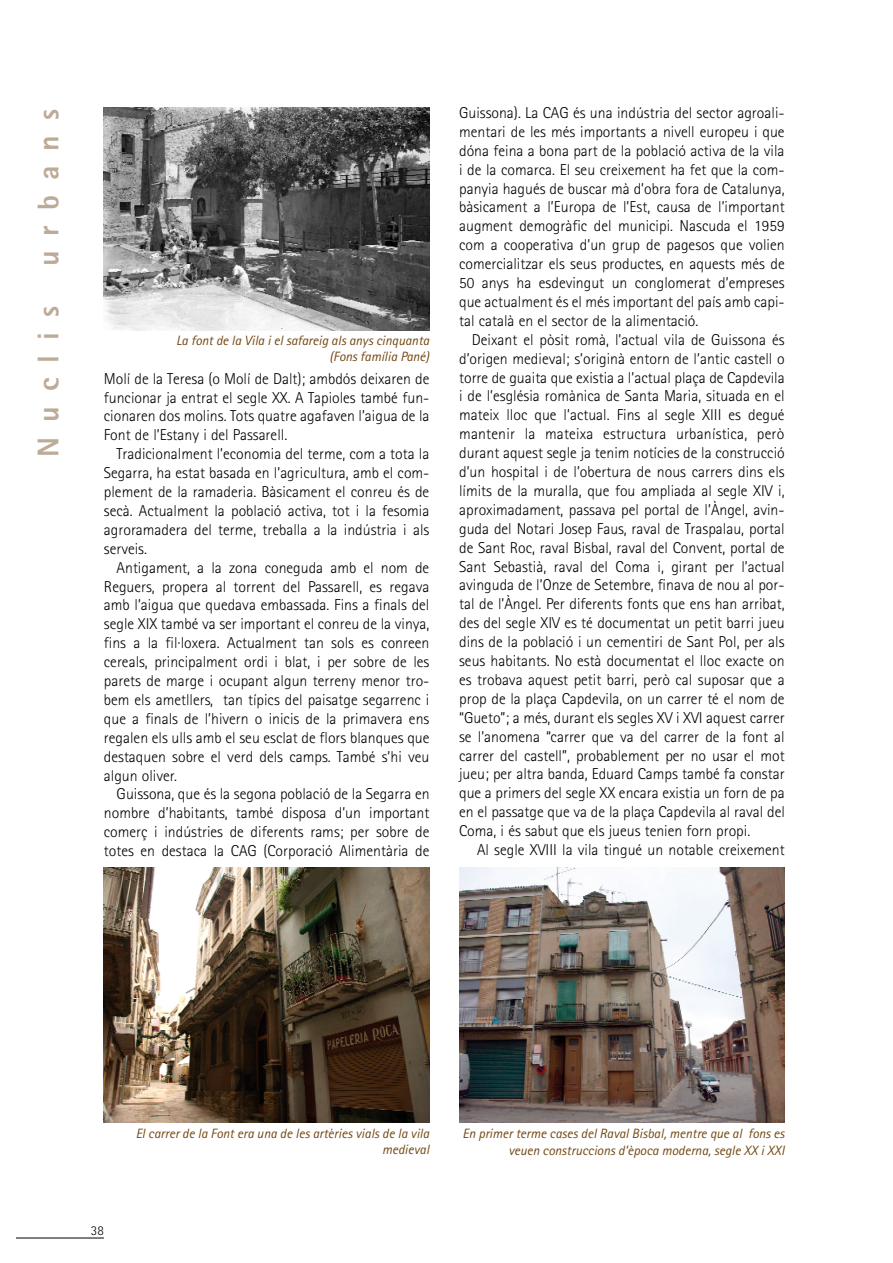
<style>
.page{position:relative;width:893px;height:1263px;background:#fff}
.page>*{position:absolute;margin:0;border:0;box-sizing:border-box;transform-origin:0 0}
.t1{font:800 30px "Rotis Sans Serif";letter-spacing:.5em;color:#bdab99}
.t2{font:300 15.75px/18.9px "Rotis Sans Serif";color:#000;text-align:justify}
.t3{font:italic 13.5px/16.2px "Rotis Sans Serif";color:#734813;text-align:right}
.t4{font:300 13.5px "Rotis Sans Serif";color:#000}
</style>
<div class="page">
<svg style="left:17px;top:1238px;width:87px;height:1px"></svg>
<img style="left:104px;top:107px;width:325px;height:224px">
<img style="left:104px;top:868px;width:325px;height:255px">
<img style="left:459px;top:867px;width:325px;height:256px">
<h1 class="t1" style="left:38px;top:266px;width:159px;rotate:-90deg">urbans</h1>
<h1 class="t1" style="left:38px;top:457px;width:152px;rotate:-90deg">Nuclis</h1>
<p class="t3" style="left:176px;top:334px;width:255px">La font de la Vila i el safareig als anys cinquanta (Fons família Pané)</p>
<p class="t2" style="left:104px;top:370px;width:327px">Molí de la Teresa (o Molí de Dalt); ambdós deixaren de funcionar ja entrat el segle XX. A Tapioles també fun&shy;cionaren dos molins. Tots quatre agafaven l’aigua de la Font de l’Estany i del Passarell.</p>
<p class="t2" style="left:104px;top:446px;width:327px;text-indent:13px">Tradicionalment l’economia del terme, com a tota la Segarra, ha estat basada en l’agricultura, amb el com&shy;plement de la ramaderia. Bàsicament el conreu és de secà. Actualment la població activa, tot i la fesomia agroramadera del terme, treballa a la indústria i als serveis.</p>
<p class="t2" style="left:104px;top:559px;width:327px;text-indent:13px">Antigament, a la zona coneguda amb el nom de Reguers, propera al torrent del Passarell, es regava amb l’aigua que quedava embassada. Fins a finals del segle XIX també va ser important el conreu de la vinya, fins a la fil·loxera. Actualment tan sols es conreen cereals, principalment ordi i blat, i per sobre de les parets de marge i ocupant algun terreny menor tro&shy;bem els ametllers, tan típics del paisatge segarrenc i que a finals de l’hivern o inicis de la primavera ens regalen els ulls amb el seu esclat de flors blanques que destaquen sobre el verd dels camps. També s’hi veu algun oliver.</p>
<p class="t2" style="left:104px;top:786px;width:327px;text-indent:13px">Guissona, que és la segona població de la Segarra en nombre d’habitants, també disposa d’un important comerç i indústries de diferents rams; per sobre de totes en destaca la CAG (Corporació Alimentària de</p>
<p class="t2" style="left:459px;top:105px;width:327px">Guissona). La CAG és una indústria del sector agroali&shy;mentari de les més importants a nivell europeu i que dóna feina a bona part de la població activa de la vila i de la comarca. El seu creixement ha fet que la com&shy;panyia hagués de buscar mà d’obra fora de Catalunya, bàsicament a l’Europa de l’Est, causa de l’important augment demogràfic del municipi. Nascuda el 1959 com a cooperativa d’un grup de pagesos que volien comercialitzar els seus productes, en aquests més de 50 anys ha esdevingut un conglomerat d’empreses que actualment és el més important del país amb capi&shy;tal català en el sector de la alimentació.</p>
<p class="t2" style="left:459px;top:332px;width:327px;text-indent:13px">Deixant el pòsit romà, l’actual vila de Guissona és d’origen medieval; s’originà entorn de l’antic castell o torre de guaita que existia a l’actual plaça de Capdevila i de l’església romànica de Santa Maria, situada en el mateix lloc que l’actual. Fins al segle XIII es degué mantenir la mateixa estructura urbanística, però durant aquest segle ja tenim notícies de la construcció d’un hospital i de l’obertura de nous carrers dins els límits de la muralla, que fou ampliada al segle XIV i, aproximadament, passava pel portal de l’Àngel, avin&shy;guda del Notari Josep Faus, raval de Traspalau, portal de Sant Roc, raval Bisbal, raval del Convent, portal de Sant Sebastià, raval del Coma i, girant per l’actual avinguda de l’Onze de Setembre, finava de nou al por&shy;tal de l’Àngel. Per diferents fonts que ens han arribat, des del segle XIV es té documentat un petit barri jueu dins de la població i un cementiri de Sant Pol, per als seus habitants. No està documentat el lloc exacte on es trobava aquest petit barri, però cal suposar que a prop de la plaça Capdevila, on un carrer té el nom de “Gueto”; a més, durant els segles XV i XVI aquest carrer se l’anomena “carrer que va del carrer de la font al carrer del castell”, probablement per no usar el mot jueu; per altra banda, Eduard Camps també fa constar que a primers del segle XX encara existia un forn de pa en el passatge que va de la plaça Capdevila al raval del Coma, i és sabut que els jueus tenien forn propi.</p>
<p class="t2" style="left:477px;top:842px;width:309px">Al segle XVIII la vila tingué un notable creixement</p>
<p class="t4" style="left:91px;top:1226px;width:14px">38</p>
<p class="t3" style="left:136px;top:1126px;width:295px">El carrer de la Font era una de les artèries vials de la vila medieval</p>
<p class="t3" style="left:462px;top:1127px;width:323px">En primer terme cases del Raval Bisbal, mentre que al fons es veuen construccions d’època moderna, segle XX i XXI</p>
</div>
